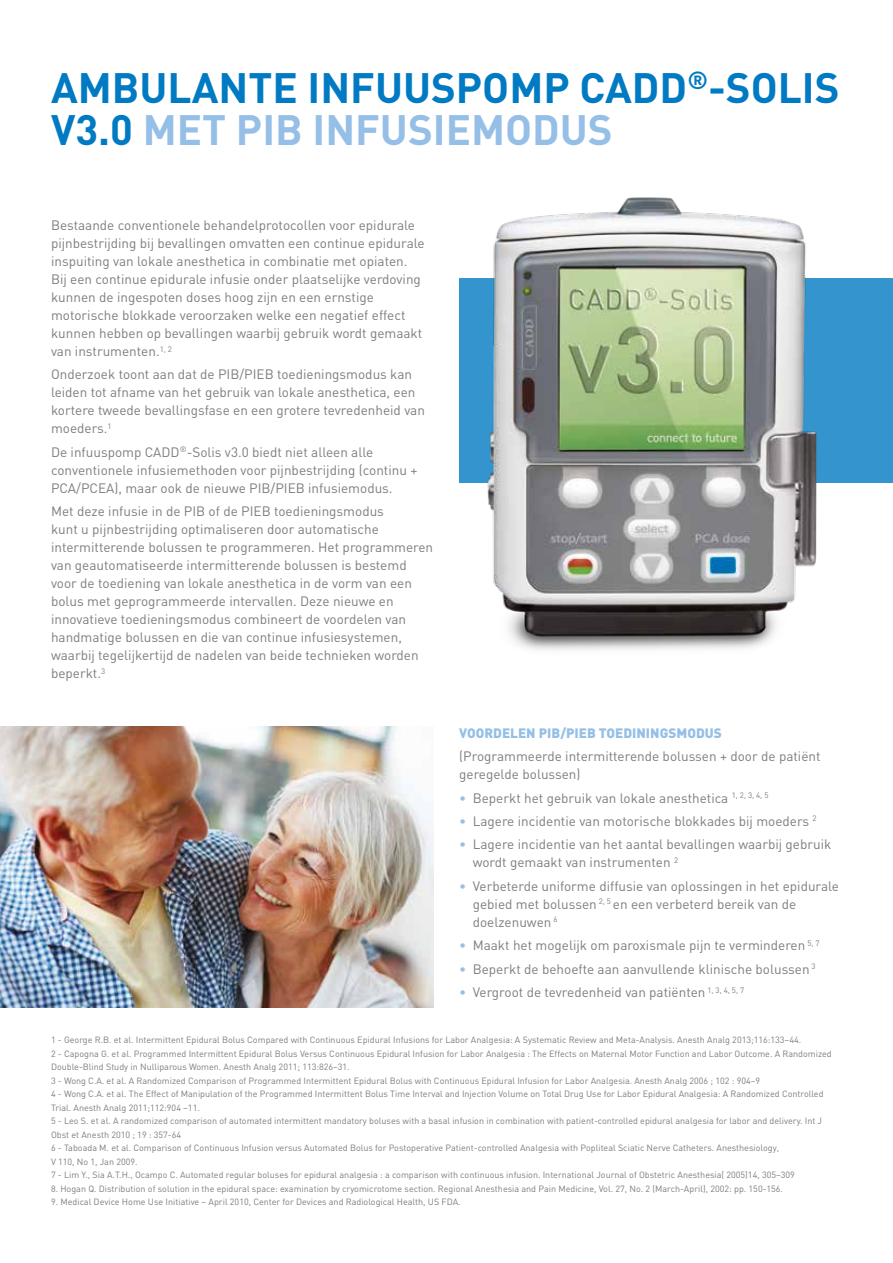
<style>
.page{position:relative;width:893px;height:1263px;background:#fff}
.page>*{position:absolute;margin:0;border:0;box-sizing:border-box;transform-origin:0 0}
.t1{font:700 42px/42px "DIN";color:#007ac2}
.t2{font:13.5px/18px "DIN";color:#7f7c7d}
.t3{font:900 13.5px "DIN";color:#95bfe6}
.t4{font:9px/13.5px "DIN";color:#7f7c7d}
.s1{color:#95bfe6}
</style>
<div class="page">
<div style="left:459px;top:278px;width:434px;height:205px;background:#3394ce"></div>
<img style="left:0;top:726px;width:434px;height:282px">
<img style="left:487px;top:197px;width:330px;height:454px">
<h1 class="t1" style="left:51px;top:65px;width:790px">AMBULANTE INFUUSPOMP CADD<sup>®</sup>-SOLIS<br>V3.0 <span class="s1">MET PIB INFUSIEMODUS</span></h1>
<p class="t2" style="left:51px;top:216px;width:375px">Bestaande conventionele behandelprotocollen voor epidurale pijnbestrijding bij bevallingen omvatten een continue epidurale inspuiting van lokale anesthetica in combinatie met opiaten.<br>Bij een continue epidurale infusie onder plaatselijke verdoving kunnen de ingespoten doses hoog zijn en een ernstige motorische blokkade veroorzaken welke een negatief effect kunnen hebben op bevallingen waarbij gebruik wordt gemaakt van instrumenten.<sup>1,</sup> <sup>2</sup></p>
<p class="t2" style="left:51px;top:365px;width:375px">Onderzoek toont aan dat de PIB/PIEB toedieningsmodus kan leiden tot afname van het gebruik van lokale anesthetica, een kortere tweede bevallingsfase en een grotere tevredenheid van moeders.<sup>1</sup></p>
<p class="t2" style="left:51px;top:443px;width:368px">De infuuspomp CADD<sup>®</sup>-Solis v3.0 biedt niet alleen alle conventionele infusiemethoden voor pijnbestrijding (continu +<br>PCA/PCEA), maar ook de nieuwe PIB/PIEB infusiemodus.</p>
<p class="t2" style="left:51px;top:502px;width:384px">Met deze infusie in de PIB of de PIEB toedieningsmodus<br>kunt u pijnbestrijding optimaliseren door automatische intermitterende bolussen te programmeren. Het programmeren van geautomatiseerde intermitterende bolussen is bestemd voor de toediening van lokale anesthetica in de vorm van een bolus met geprogrammeerde intervallen. Deze nieuwe en innovatieve toedieningsmodus combineert de voordelen van handmatige bolussen en die van continue infusiesystemen, waarbij tegelijkertijd de nadelen van beide technieken worden beperkt.<sup>3</sup></p>
<p class="t3" style="left:459px;top:724px;width:264px">VOORDELEN PIB/PIEB TOEDININGSMODUS</p>
<p class="t2" style="left:459px;top:747px;width:363px">(Programmeerde intermitterende bolussen + door de patiënt geregelde bolussen)</p>
<p class="t2" style="left:459px;top:788px;width:311px"><span class="s1">•</span> Beperkt het gebruik van lokale anesthetica <sup>1,</sup> <sup>2,</sup> <sup>3,</sup> <sup>4,</sup> <sup>5</sup></p>
<p class="t2" style="left:459px;top:812px;width:359px"><span class="s1">•</span> Lagere incidentie van motorische blokkades bij moeders <sup>2</sup></p>
<p class="t2" style="left:473px;top:835px;width:360px;text-indent:-14px"><span class="s1">•</span> Lagere incidentie van het aantal bevallingen waarbij gebruik wordt gemaakt van instrumenten <sup>2</sup></p>
<p class="t2" style="left:473px;top:877px;width:368px;text-indent:-13px"><span class="s1">•</span> Verbeterde uniforme diffusie van oplossingen in het epidurale gebied met bolussen <sup>2,</sup> <sup>5</sup> en een verbeterd bereik van de doelzenuwen <sup>6</sup></p>
<p class="t2" style="left:459px;top:936px;width:362px"><span class="s1">•</span> Maakt het mogelijk om paroxismale pijn te verminderen <sup>5,</sup> <sup>7</sup></p>
<p class="t2" style="left:459px;top:959px;width:358px"><span class="s1">•</span> Beperkt de behoefte aan aanvullende klinische bolussen <sup>3</sup></p>
<p class="t2" style="left:459px;top:983px;width:286px"><span class="s1">•</span> Vergroot de tevredenheid van patiënten <sup>1,</sup> <sup>3,</sup> <sup>4,</sup> <sup>5,</sup> <sup>7</sup></p>
<p class="t4" style="left:51px;top:1033px;width:782px">1 - George R.B. et al. Intermittent Epidural Bolus Compared with Continuous Epidural Infusions for Labor Analgesia: A Systematic Review and Meta-Analysis. Anesth Analg 2013;116:133–44.<br>2 - Capogna G. et al. Programmed Intermittent Epidural Bolus Versus Continuous Epidural Infusion for Labor Analgesia : The Effects on Maternal Motor Function and Labor Outcome. A Randomized Double-Blind Study in Nulliparous Women. Anesth Analg 2011; 113:826–31.<br>3 - Wong C.A. et al. A Randomized Comparison of Programmed Intermittent Epidural Bolus with Continuous Epidural Infusion for Labor Analgesia. Anesth Analg 2006 ; 102 : 904–9<br>4 - Wong C.A. et al. The Effect of Manipulation of the Programmed Intermittent Bolus Time Interval and Injection Volume on Total Drug Use for Labor Epidural Analgesia: A Randomized Controlled Trial. Anesth Analg 2011;112:904 –11.<br>5 - Leo S. et al. A randomized comparison of automated intermittent mandatory boluses with a basal infusion in combination with patient-controlled epidural analgesia for labor and delivery. Int J Obst et Anesth 2010 ; 19 : 357-64<br>6 - Taboada M. et al. Comparison of Continuous Infusion versus Automated Bolus for Postoperative Patient-controlled Analgesia with Popliteal Sciatic Nerve Catheters. Anesthesiology,<br>V 110, No 1, Jan 2009.<br>7 - Lim Y., Sia A.T.H., Ocampo C. Automated regular boluses for epidural analgesia : a comparison with continuous infusion. International Journal of Obstetric Anesthesia( 2005)14, 305–309</p>
<p class="t4" style="left:51px;top:1181px;width:733px">8. Hogan Q. Distribution of solution in the epidural space: examination by cryomicrotome section. Regional Anesthesia and Pain Medicine, Vol. 27, No. 2 (March-April), 2002: pp. 150-156.</p>
<p class="t4" style="left:51px;top:1195px;width:411px">9. Medical Device Home Use Initiative – April 2010, Center for Devices and Radiological Health, US FDA.</p>
</div>
